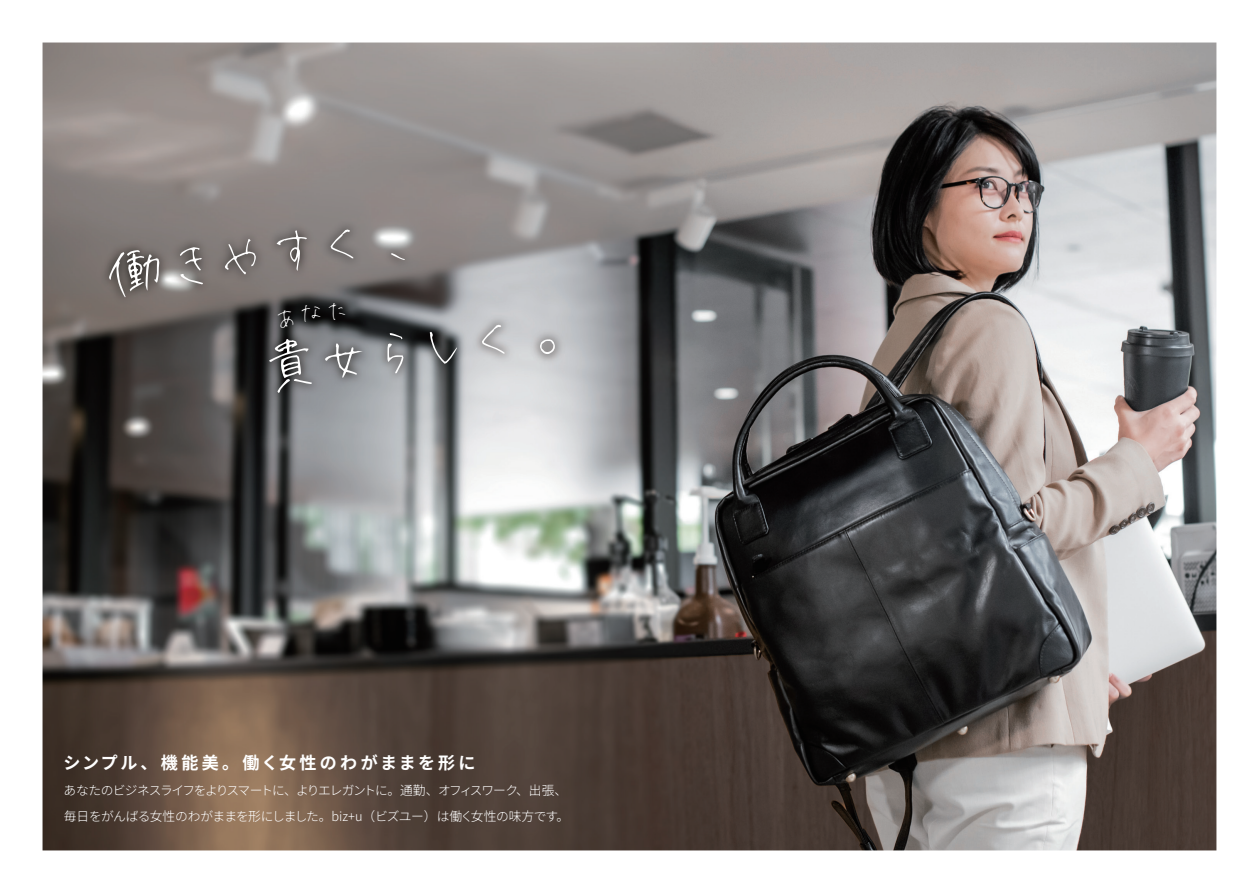
<style>
.page{position:relative;width:1259px;height:893px;background:#fff}
.page>*{position:absolute;margin:0;border:0;box-sizing:border-box;transform-origin:0 0}
.t1{font:65.4px/114.9px "ERIJI";color:#fff}
.t2{font:100 16.95px "Noto Sans JP";letter-spacing:.155em;color:#fff}
.t3{font:100 12.75px/25.5px "Noto Sans JP";letter-spacing:-.065em;color:#fff}
</style>
<div class="page">
<img style="left:43px;top:43px;width:1173px;height:807px">
<img style="left:87px;top:172px;width:494px;height:265px">
<svg style="left:277px;top:301px;width:69px;height:27px;background:#202122"></svg>
<h1 class="t1" style="left:95px;top:220px;width:482px;rotate:-8deg">働きやすく、<br>　　貴女らしく。</h1>
<h2 class="t2" style="left:63px;top:753px;width:413px">シンプル、機能美。働く女性のわがままを形に</h2>
<p class="t3" style="left:64px;top:778px;width:507px">あなたのビジネスライフをよりスマートに、よりエレガントに。通勤、オフィスワーク、出張、毎日をがんばる女性のわがままを形にしました。biz+u（ビズユー）は働く女性の味方です。</p>
</div>
